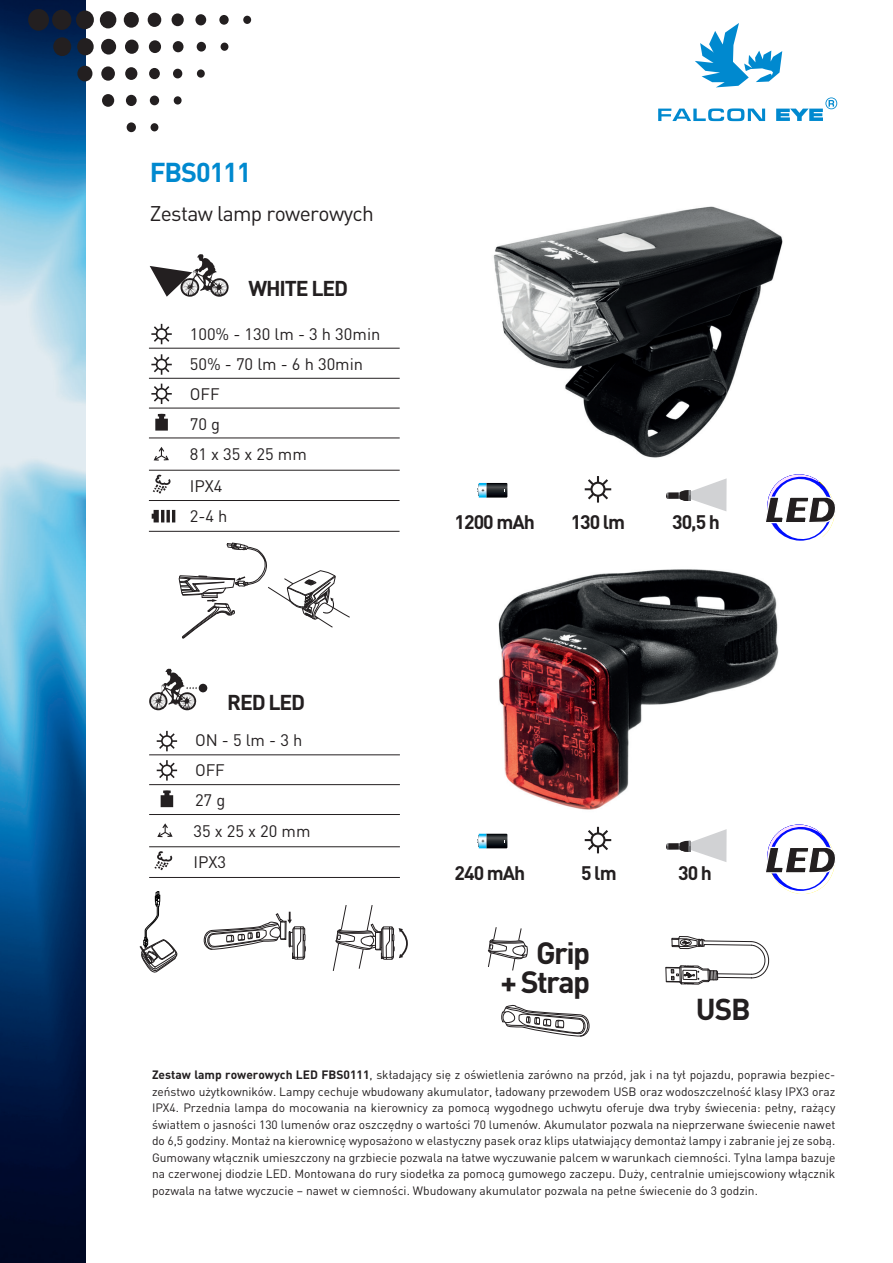
<style>
.page{position:relative;width:893px;height:1263px;background:#fff}
.page>*{position:absolute;margin:0;border:0;box-sizing:border-box;transform-origin:0 0}
.t1{font:700 30.45px/29.5px "DIN Pro";letter-spacing:-.055em;color:#231f20;text-align:right}
.t2{font:700 29.85px "DIN Pro";color:#231f20}
.t3{font:700 27px "DIN Pro";letter-spacing:-.04em;color:#0089cf}
.t4{font:700 21.3px "DIN Pro";letter-spacing:-.055em;color:#231f20}
.t5{font:21px "DIN Pro";letter-spacing:-.03em;color:#231f20}
.t6{font:700 19.35px "DIN Pro";letter-spacing:-.05em;color:#231f20}
.t7{font:16.5px/30.3px "DIN Pro";color:#231f20}
.t8{font:12px/16.5px "DIN Pro";color:#231f20;text-align:justify}
.s1{font-weight:700}
</style>
<div class="page">
<img style="left:477px;top:569px;width:302px;height:285px">
<img style="left:477px;top:206px;width:306px;height:292px">
<svg style="left:695px;top:23px;width:87px;height:64px"></svg>
<svg style="left:658px;top:108px;width:107px;height:13px"></svg>
<svg style="left:776px;top:97px;width:61px;height:24px"></svg>
<img style="left:0;top:0;width:85px;height:1263px">
<div style="left:127px;top:122px;width:9px;height:10px;background:#231f20;border-radius:50%"></div>
<div style="left:151px;top:123px;width:7px;height:8px;background:#231f20;border-radius:50%"></div>
<div style="left:102px;top:94px;width:12px;height:13px;background:#231f20;border-radius:50%"></div>
<div style="left:126px;top:95px;width:11px;height:11px;background:#231f20;border-radius:50%"></div>
<div style="left:150px;top:96px;width:9px;height:9px;background:#231f20;border-radius:50%"></div>
<div style="left:174px;top:96px;width:8px;height:9px;background:#231f20;border-radius:50%"></div>
<div style="left:77px;top:66px;width:15px;height:15px;background:#231f20;border-radius:50%"></div>
<div style="left:101px;top:66px;width:14px;height:15px;background:#231f20;border-radius:50%"></div>
<div style="left:125px;top:67px;width:12px;height:13px;background:#231f20;border-radius:50%"></div>
<div style="left:149px;top:68px;width:11px;height:11px;background:#231f20;border-radius:50%"></div>
<div style="left:173px;top:69px;width:9px;height:9px;background:#231f20;border-radius:50%"></div>
<div style="left:197px;top:69px;width:8px;height:9px;background:#231f20;border-radius:50%"></div>
<div style="left:53px;top:37px;width:18px;height:19px;background:#231f20;border-radius:50%"></div>
<div style="left:77px;top:38px;width:17px;height:17px;background:#231f20;border-radius:50%"></div>
<div style="left:101px;top:39px;width:15px;height:16px;background:#231f20;border-radius:50%"></div>
<div style="left:125px;top:40px;width:14px;height:14px;background:#231f20;border-radius:50%"></div>
<div style="left:149px;top:40px;width:12px;height:13px;background:#231f20;border-radius:50%"></div>
<div style="left:173px;top:41px;width:11px;height:11px;background:#231f20;border-radius:50%"></div>
<div style="left:197px;top:42px;width:9px;height:10px;background:#231f20;border-radius:50%"></div>
<div style="left:221px;top:43px;width:7px;height:8px;background:#231f20;border-radius:50%"></div>
<div style="left:28px;top:9px;width:21px;height:22px;background:#231f20;border-radius:50%"></div>
<div style="left:52px;top:10px;width:19px;height:20px;background:#231f20;border-radius:50%"></div>
<div style="left:76px;top:10px;width:18px;height:19px;background:#231f20;border-radius:50%"></div>
<div style="left:100px;top:11px;width:16px;height:17px;background:#231f20;border-radius:50%"></div>
<div style="left:124px;top:12px;width:15px;height:16px;background:#231f20;border-radius:50%"></div>
<div style="left:148px;top:13px;width:13px;height:14px;background:#231f20;border-radius:50%"></div>
<div style="left:172px;top:13px;width:12px;height:13px;background:#231f20;border-radius:50%"></div>
<div style="left:195px;top:14px;width:11px;height:11px;background:#231f20;border-radius:50%"></div>
<div style="left:219px;top:15px;width:10px;height:10px;background:#231f20;border-radius:50%"></div>
<div style="left:243px;top:16px;width:8px;height:8px;background:#231f20;border-radius:50%"></div>
<svg style="left:585px;top:476px;width:26px;height:27px"></svg>
<svg style="left:478px;top:483px;width:29px;height:15px"></svg>
<div style="left:668px;top:492px;width:11px;height:7px;background:#231f20"></div>
<svg style="left:675px;top:478px;width:52px;height:33px"></svg>
<svg style="left:585px;top:827px;width:26px;height:26px"></svg>
<svg style="left:478px;top:834px;width:29px;height:14px"></svg>
<svg style="left:666px;top:829px;width:61px;height:33px"></svg>
<svg style="left:764px;top:474px;width:71px;height:67px"></svg>
<svg style="left:764px;top:824px;width:71px;height:70px"></svg>
<svg style="left:155px;top:414px;width:13px;height:17px"></svg>
<hr style="left:149px;top:348px;width:251px;height:1px;background:#231f20">
<hr style="left:149px;top:378px;width:251px;height:1px;background:#231f20">
<hr style="left:149px;top:408px;width:251px;height:1px;background:#231f20">
<hr style="left:149px;top:500px;width:251px;height:1px;background:#231f20">
<hr style="left:149px;top:531px;width:251px;height:1px;background:#231f20">
<hr style="left:149px;top:754px;width:251px;height:1px;background:#231f20">
<hr style="left:149px;top:784px;width:251px;height:1px;background:#231f20">
<hr style="left:149px;top:438px;width:251px;height:1px;background:#231f20">
<hr style="left:149px;top:814px;width:251px;height:1px;background:#231f20">
<hr style="left:149px;top:470px;width:251px;height:1px;background:#231f20">
<hr style="left:149px;top:846px;width:251px;height:1px;background:#231f20">
<hr style="left:149px;top:877px;width:251px;height:1px;background:#231f20">
<svg style="left:151px;top:324px;width:21px;height:20px"></svg>
<svg style="left:151px;top:354px;width:21px;height:21px"></svg>
<svg style="left:151px;top:384px;width:21px;height:20px"></svg>
<svg style="left:152px;top:510px;width:23px;height:12px"></svg>
<svg style="left:161px;top:790px;width:12px;height:17px"></svg>
<svg style="left:157px;top:731px;width:20px;height:20px"></svg>
<svg style="left:157px;top:760px;width:20px;height:20px"></svg>
<svg style="left:149px;top:669px;width:58px;height:41px"></svg>
<svg style="left:150px;top:254px;width:79px;height:43px"></svg>
<svg style="left:153px;top:475px;width:18px;height:19px"></svg>
<svg style="left:154px;top:851px;width:18px;height:19px"></svg>
<svg style="left:154px;top:447px;width:15px;height:14px"></svg>
<svg style="left:157px;top:823px;width:16px;height:14px"></svg>
<svg style="left:140px;top:891px;width:38px;height:82px"></svg>
<svg style="left:203px;top:912px;width:103px;height:48px"></svg>
<svg style="left:333px;top:905px;width:75px;height:66px"></svg>
<svg style="left:179px;top:542px;width:171px;height:97px"></svg>
<svg style="left:487px;top:927px;width:103px;height:110px"></svg>
<svg style="left:665px;top:936px;width:105px;height:49px"></svg>
<h3 class="t3" style="left:150px;top:150px;width:103px">FBS0111</h3>
<h3 class="t5" style="left:150px;top:197px;width:226px">Zestaw lamp rowerowych</h3>
<h3 class="t4" style="left:249px;top:271px;width:101px">WHITE LED</h3>
<h3 class="t7" style="left:190px;top:317px;width:192px">100% - 130 lm - 3 h 30min<br>50% - 70 lm - 6 h 30min<br>OFF<br>70 g<br>81 x 35 x 25 mm<br>IPX4</h3>
<h3 class="t7" style="left:190px;top:499px;width:39px">2-4 h</h3>
<h3 class="t4" style="left:227px;top:685px;width:79px">RED LED</h3>
<h3 class="t7" style="left:195px;top:724px;width:109px">ON - 5 lm - 3 h<br>OFF<br>27 g</h3>
<h3 class="t7" style="left:194px;top:814px;width:119px">35 x 25 x 20 mm</h3>
<h3 class="t7" style="left:193px;top:845px;width:34px">IPX3</h3>
<h3 class="t6" style="left:455px;top:506px;width:82px">1200 mAh</h3>
<h3 class="t6" style="left:571px;top:506px;width:56px">130 lm</h3>
<h3 class="t6" style="left:672px;top:506px;width:49px">30,5 h</h3>
<h3 class="t6" style="left:455px;top:856px;width:72px">240 mAh</h3>
<h3 class="t6" style="left:581px;top:856px;width:37px">5 lm</h3>
<h3 class="t6" style="left:678px;top:857px;width:35px">30 h</h3>
<h1 class="t1" style="left:501px;top:934px;width:91px">Grip<br>+ Strap</h1>
<h2 class="t2" style="left:696px;top:984px;width:57px">USB</h2>
<p class="t8" style="left:152px;top:1065px;width:685px"><span class="s1">Zestaw lamp rowerowych LED FBS0111</span>, składający się z oświetlenia zarówno na przód, jak i na tył pojazdu, poprawia bezpiec&shy;zeństwo użytkowników. Lampy cechuje wbudowany akumulator, ładowany przewodem USB oraz wodoszczelność klasy IPX3 oraz IPX4. Przednia lampa do mocowania na kierownicy za pomocą wygodnego uchwytu oferuje dwa tryby świecenia: pełny, rażący światłem o jasności 130 lumenów oraz oszczędny o wartości 70 lumenów. Akumulator pozwala na nieprzerwane świecenie nawet do 6,5 godziny. Montaż na kierownicę wyposażono w elastyczny pasek oraz klips ułatwiający demontaż lampy i zabranie jej ze sobą.<br>Gumowany włącznik umieszczony na grzbiecie pozwala na łatwe wyczuwanie palcem w warunkach ciemności. Tylna lampa bazuje na czerwonej diodzie LED. Montowana do rury siodełka za pomocą gumowego zaczepu. Duży, centralnie umiejscowiony włącznik pozwala na łatwe wyczucie – nawet w ciemności. Wbudowany akumulator pozwala na pełne świecenie do 3 godzin.</p>
</div>
